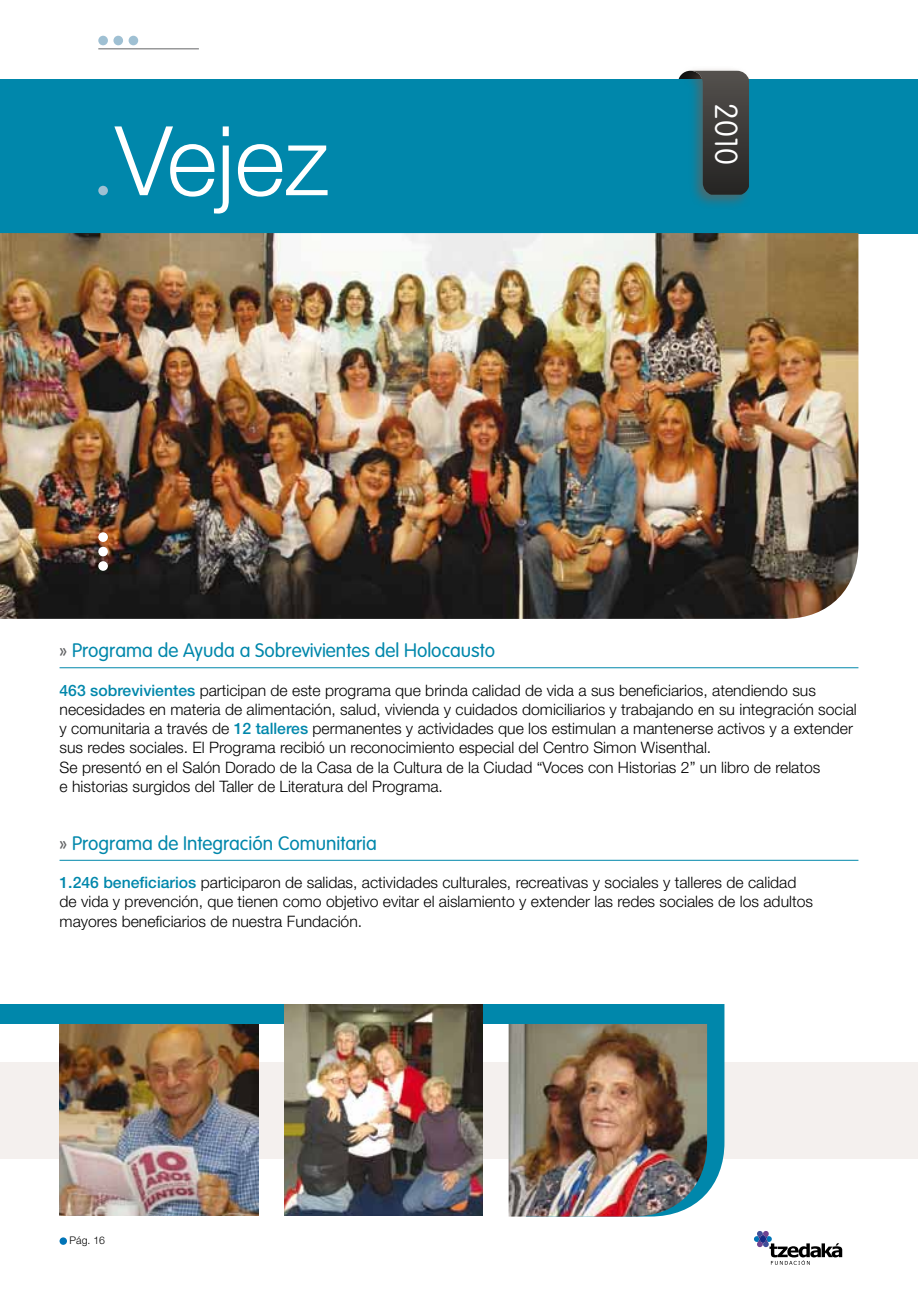
<style>
.page{position:relative;width:918px;height:1290px;background:#fff}
.page>*{position:absolute;margin:0;border:0;box-sizing:border-box;transform-origin:0 0}
.t1{font:300 96.25px "Helvetica Neue LT Std";color:#fff}
.t2{font:100 31.5px "VAG Rounded Std";color:#fff}
.t3{font:300 19.25px "VAG Rounded Std";color:#0087ab}
.t4{font:300 15.75px/19.2px "Helvetica Neue LT Std";color:#000}
.t5{font:300 10.5px "Helvetica Neue LT Std";color:#000}
.s1{color:#646567}
.s2{font-weight:500;color:#0087ab}
</style>
<div class="page">
<svg style="left:754px;top:1231px;width:88px;height:34px"></svg>
<div style="left:60px;top:1237px;width:7px;height:8px;background:#0074b7;border-radius:50%"></div>
<div style="left:0;top:1062px;width:918px;height:96px;background:#f4f0ee"></div>
<svg style="left:707px;top:1004px;width:17px;height:189px;background:#1490b1"></svg>
<div style="left:0;top:80px;width:918px;height:154px;background:#0087ab"></div>
<div style="left:676px;top:66px;width:73px;height:143px;background:#745a4e;opacity:.6"></div>
<svg style="left:690px;top:71px;width:59px;height:124px;background:#36484b"></svg>
<div style="left:98px;top:186px;width:10px;height:9px;background:#9fc0d3;border-radius:50%"></div>
<div style="left:98px;top:36px;width:10px;height:9px;background:#9fc0d3;border-radius:50%"></div>
<div style="left:113px;top:36px;width:10px;height:9px;background:#9fc0d3;border-radius:50%"></div>
<div style="left:129px;top:36px;width:9px;height:9px;background:#9fc0d3;border-radius:50%"></div>
<hr style="left:98px;top:49px;width:101px;height:1px;background:#646567">
<img style="left:0;top:233px;width:858px;height:386px">
<img style="left:508px;top:1023px;width:199px;height:194px">
<hr style="left:60px;top:667px;width:798px;height:1px;background:#0087ab">
<hr style="left:60px;top:860px;width:798px;height:1px;background:#0087ab">
<img style="left:60px;top:1023px;width:198px;height:192px">
<div style="left:0;top:1004px;width:711px;height:19px;background:#0087ab"></div>
<img style="left:284px;top:1004px;width:198px;height:211px">
<div style="left:98px;top:532px;width:10px;height:10px;background:#fff;border-radius:50%"></div>
<div style="left:98px;top:547px;width:10px;height:9px;background:#fff;border-radius:50%"></div>
<div style="left:98px;top:561px;width:10px;height:10px;background:#fff;border-radius:50%"></div>
<h1 class="t1" style="left:115px;top:102px;width:216px">Vejez</h1>
<h2 class="t2" style="left:744px;top:103px;width:63px;rotate:90deg">2010</h2>
<p class="t3" style="left:60px;top:639px;width:437px"><span class="s1">»</span> Programa de Ayuda a Sobrevivientes del Holocausto</p>
<p class="t4" style="left:60px;top:680px;width:799px"><span class="s2">463 sobrevivientes</span> participan de este programa que brinda calidad de vida a sus beneficiarios, atendiendo sus necesidades en materia de alimentación, salud, vivienda y cuidados domiciliarios y trabajando en su integración social y comunitaria a través de <span class="s2">12 talleres</span> permanentes y actividades que los estimulan a mantenerse activos y a extender sus redes sociales. El Programa recibió un reconocimiento especial del Centro Simon Wisenthal.<br>Se presentó en el Salón Dorado de la Casa de la Cultura de la Ciudad “Voces con Historias 2” un libro de relatos<br>e historias surgidos del Taller de Literatura del Programa.</p>
<p class="t3" style="left:60px;top:832px;width:319px"><span class="s1">»</span> Programa de Integración Comunitaria</p>
<p class="t4" style="left:60px;top:873px;width:755px"><span class="s2">1.246 beneficiarios</span> participaron de salidas, actividades culturales, recreativas y sociales y talleres de calidad de vida y prevención, que tienen como objetivo evitar el aislamiento y extender las redes sociales de los adultos mayores beneficiarios de nuestra Fundación.</p>
<p class="t5" style="left:70px;top:1234px;width:37px">Pág. 16</p>
</div>
